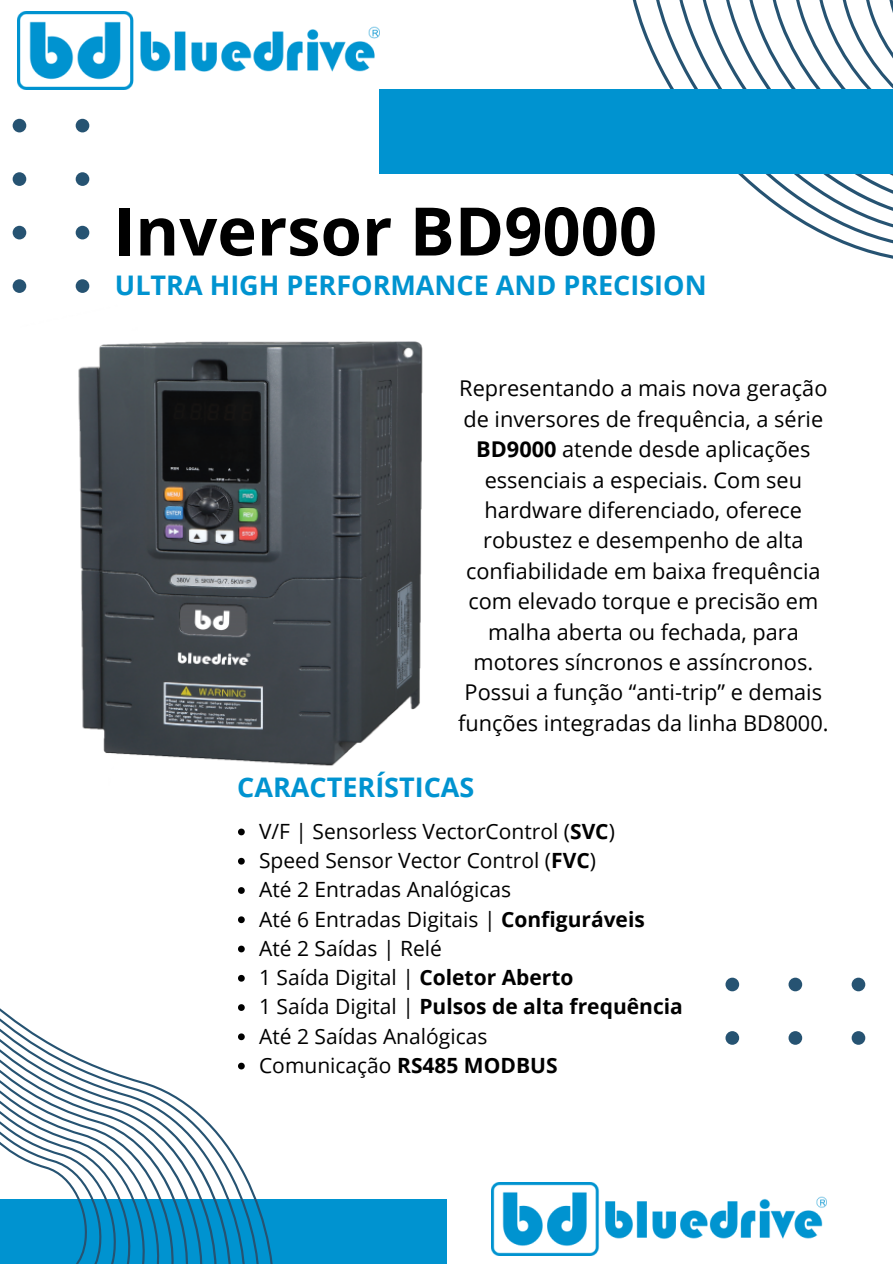
<style>
.page{position:relative;width:893px;height:1264px;background:#fff}
.page>*{position:absolute;margin:0;border:0;box-sizing:border-box;transform-origin:0 0}
.t1{font:700 66.9px "Open Sans";color:#000}
.t2{font:700 27px "Open Sans";color:#0093d0}
.t3{font:21.75px/30.3px "Open Sans";color:#000;text-align:center}
.t4{font:21px "Open Sans";color:#000}
.t5{font:700 21px "Open Sans";color:#000}
.s1{font-weight:700}
.s2{font-weight:400}
</style>
<div class="page">
<svg style="left:632px;top:0;width:260px;height:259px"></svg>
<div style="left:379px;top:89px;width:513px;height:85px;background:#0093d0"></div>
<svg style="left:725px;top:977px;width:141px;height:68px"></svg>
<div style="left:0;top:1199px;width:446px;height:64px;background:#0093d0"></div>
<svg style="left:12px;top:119px;width:77px;height:174px"></svg>
<svg style="left:0;top:952px;width:273px;height:311px"></svg>
<img style="left:18px;top:11px;width:361px;height:79px">
<img style="left:491px;top:1182px;width:335px;height:73px">
<img style="left:78px;top:341px;width:345px;height:425px">
<svg style="left:238px;top:828px;width:7px;height:7px"></svg>
<svg style="left:238px;top:857px;width:7px;height:7px"></svg>
<svg style="left:238px;top:887px;width:7px;height:6px"></svg>
<svg style="left:238px;top:916px;width:7px;height:7px"></svg>
<svg style="left:238px;top:945px;width:7px;height:7px"></svg>
<svg style="left:238px;top:974px;width:7px;height:7px"></svg>
<svg style="left:238px;top:1004px;width:7px;height:6px"></svg>
<svg style="left:238px;top:1033px;width:7px;height:7px"></svg>
<svg style="left:238px;top:1062px;width:7px;height:7px"></svg>
<h1 class="t1" style="left:113px;top:184px;width:545px">Inversor BD9000</h1>
<h2 class="t2" style="left:115px;top:266px;width:593px">ULTRA HIGH PERFORMANCE AND PRECISION</h2>
<p class="t3" style="left:458px;top:373px;width:372px">Representando a mais nova geração de inversores de frequência, a série <span class="s1">BD9000</span> atende desde aplicações essenciais a especiais. Com seu hardware diferenciado, oferece robustez e desempenho de alta confiabilidade em baixa frequência com elevado torque e precisão em malha aberta ou fechada, para motores síncronos e assíncronos.<br>Possui a função “anti-trip” e demais funções integradas da linha BD8000.</p>
<p class="t2" style="left:237px;top:768px;width:239px">CARACTERÍSTICAS</p>
<p class="t4" style="left:259px;top:816px;width:357px">V/F | Sensorless VectorControl (<span class="s1">SVC</span>)</p>
<h2 class="t4" style="left:259px;top:845px;width:338px">Speed Sensor Vector Control (<span class="s1">FVC</span>)</h2>
<p class="t4" style="left:259px;top:874px;width:253px">Até 2 Entradas Analógicas</p>
<p class="t4" style="left:259px;top:904px;width:387px">Até 6 Entradas Digitais | <span class="s1">Configuráveis</span></p>
<p class="t4" style="left:259px;top:933px;width:184px">Até 2 Saídas | Relé</p>
<p class="t4" style="left:259px;top:962px;width:316px">1 Saída Digital | <span class="s1">Coletor Aberto</span></p>
<p class="t5" style="left:259px;top:991px;width:425px"><span class="s2">1 Saída Digital |</span> Pulsos de alta frequência</p>
<p class="t4" style="left:259px;top:1021px;width:230px">Até 2 Saídas Analógicas</p>
<p class="t4" style="left:259px;top:1050px;width:300px">Comunicação <span class="s1">RS485 MODBUS</span></p>
</div>
